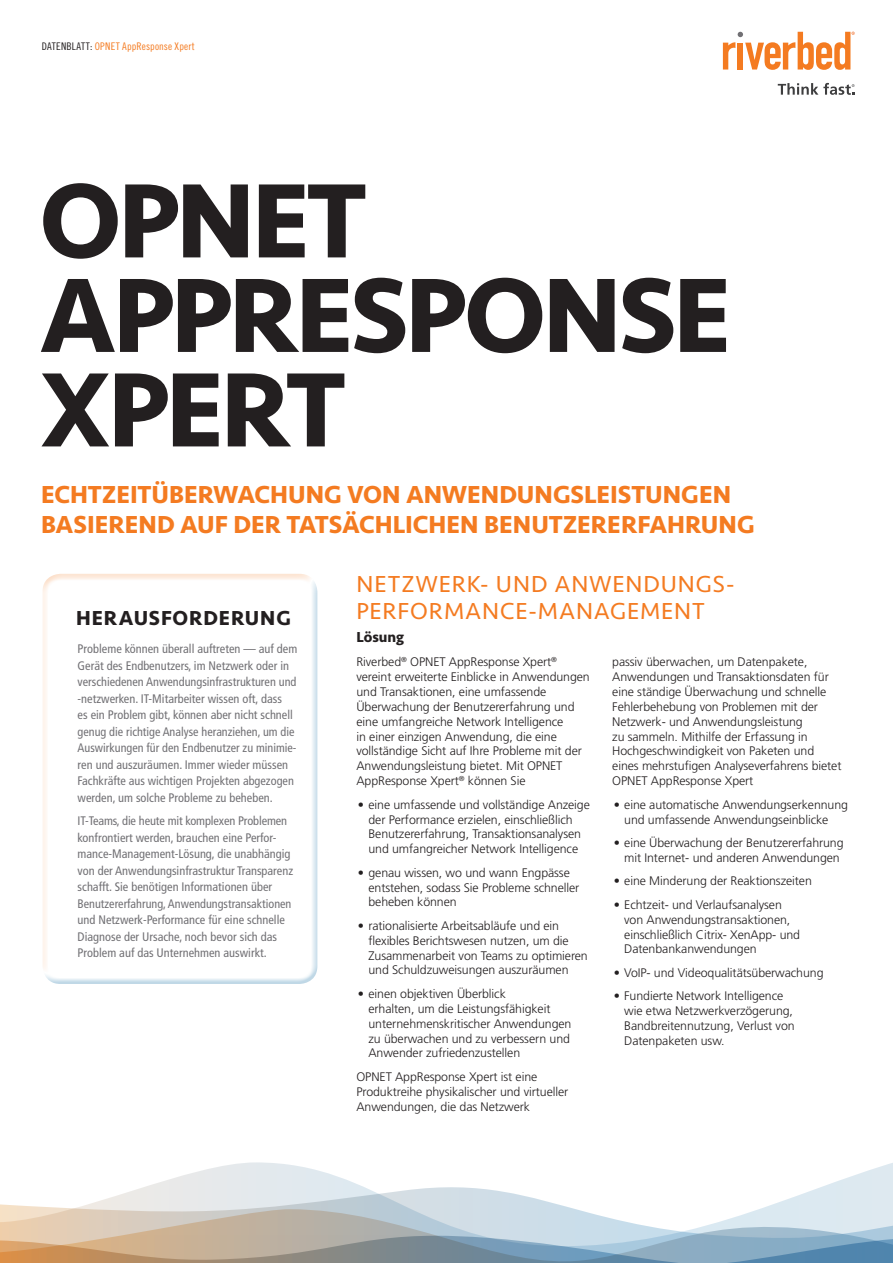
<style>
.page{position:relative;width:893px;height:1263px;background:#fff}
.page>*{position:absolute;margin:0;border:0;box-sizing:border-box;transform-origin:0 0}
.t1{font:700 109.5px/94.5px "Seravek Basic";letter-spacing:-.03em;color:#231f20}
.t2{font:700 25.5px/30px "Seravek Basic";color:#f47b21}
.t3{font:24px/27px "Seravek Basic";letter-spacing:.035em;color:#f47b21}
.t4{font:700 21px "Seravek Basic";letter-spacing:.045em;color:#231f20}
.t5{font:700 15px "Seravek Basic";letter-spacing:-.005em;color:#231f20}
.t6{font:300 12.3px/14.9px "Frutiger LT Std";letter-spacing:-.005em;color:#231f20}
.t7{font:condensed 12.3px/16.5px "Frutiger LT Std";color:#717074}
.t8{font:10.5px "Trade Gothic Cond Eighteen";letter-spacing:.015em;color:#f47b21}
.s1{color:#231f20}
</style>
<div class="page">
<svg style="left:152px;top:1162px;width:741px;height:23px"></svg>
<svg style="left:0;top:1185px;width:893px;height:24px"></svg>
<svg style="left:0;top:1209px;width:893px;height:27px;background:#d0d2d1"></svg>
<svg style="left:0;top:1236px;width:893px;height:27px;background:#99a1a3"></svg>
<svg style="left:723px;top:32px;width:132px;height:38px"></svg>
<svg style="left:778px;top:83px;width:76px;height:12px"></svg>
<p class="t8" style="left:42px;top:40px;width:154px"><span class="s1">DATENBLATT:</span> OPNET AppResponse Xpert</p>
<h1 class="t1" style="left:40px;top:172px;width:693px">OPNET<br>APPRESPONSE<br>XPERT</h1>
<h2 class="t2" style="left:41px;top:479px;width:715px">ECHTZEITÜBERWACHUNG VON ANWENDUNGSLEISTUNGEN<br>BASIEREND AUF DER TATSÄCHLICHEN BENUTZERERFAHRUNG</h2>
<h3 class="t4" style="left:76px;top:605px;width:216px">HERAUSFORDERUNG</h3>
<p class="t7" style="left:78px;top:641px;width:221px">Probleme können überall auftreten — auf dem Gerät des Endbenutzers, im Netzwerk oder in verschiedenen Anwendungsinfrastrukturen und -netzwerken. IT-Mitarbeiter wissen oft, dass<br>es ein Problem gibt, können aber nicht schnell genug die richtige Analyse heranziehen, um die Auswirkungen für den Endbenutzer zu minimie&shy;ren und auszuräumen. Immer wieder müssen Fachkräfte aus wichtigen Projekten abgezogen werden, um solche Probleme zu beheben.</p>
<p class="t7" style="left:78px;top:813px;width:217px">IT-Teams, die heute mit komplexen Problemen konfrontiert werden, brauchen eine Perfor&shy;mance-Management-Lösung, die unabhängig von der Anwendungsinfrastruktur Transparenz schafft. Sie benötigen Informationen über Benutzererfahrung, Anwendungstransaktionen und Netzwerk-Performance für eine schnelle Diagnose der Ursache, noch bevor sich das Problem auf das Unternehmen auswirkt.</p>
<h3 class="t3" style="left:356px;top:570px;width:380px">NETZWERK- UND ANWENDUNGS-<br>PERFORMANCE-MANAGEMENT</h3>
<p class="t5" style="left:356px;top:628px;width:49px">Lösung</p>
<p class="t6" style="left:356px;top:655px;width:235px">Riverbed<sup>®</sup> OPNET AppResponse Xpert<sup>® </sup>vereint erweiterte Einblicke in Anwendungen und Transaktionen, eine umfassende Überwachung der Benutzererfahrung und eine umfangreiche Network Intelligence<br>in einer einzigen Anwendung, die eine vollständige Sicht auf Ihre Probleme mit der Anwendungsleistung bietet. Mit OPNET AppResponse Xpert<sup>®</sup> können Sie</p>
<p class="t6" style="left:358px;top:797px;width:233px;text-align:center">• eine umfassende und vollständige Anzeige der Performance erzielen, einschließlich Benutzererfahrung, Transaktionsanalysen und umfangreicher Network Intelligence</p>
<p class="t6" style="left:368px;top:865px;width:212px;text-indent:-10px">• genau wissen, wo und wann Engpässe entstehen, sodass Sie Probleme schneller beheben können</p>
<p class="t6" style="left:368px;top:918px;width:221px;text-indent:-10px">• rationalisierte Arbeitsabläufe und ein flexibles Berichtswesen nutzen, um die Zusammenarbeit von Teams zu optimieren und Schuldzuweisungen auszuräumen</p>
<p class="t6" style="left:368px;top:986px;width:204px;text-indent:-10px">• einen objektiven Überblick<br>erhalten, um die Leistungsfähigkeit unternehmenskritischer Anwendungen zu überwachen und zu verbessern und Anwender zufriedenzustellen</p>
<p class="t6" style="left:356px;top:1069px;width:213px">OPNET AppResponse Xpert ist eine<br>Produktreihe physikalischer und virtueller<br>Anwendungen, die das Netzwerk</p>
<p class="t6" style="left:612px;top:655px;width:231px">passiv überwachen, um Datenpakete, Anwendungen und Transaktionsdaten für eine ständige Überwachung und schnelle Fehlerbehebung von Problemen mit der Netzwerk- und Anwendungsleistung<br>zu sammeln. Mithilfe der Erfassung in Hochgeschwindigkeit von Paketen und eines mehrstufigen Analyseverfahrens bietet OPNET AppResponse Xpert</p>
<p class="t6" style="left:624px;top:797px;width:225px;text-indent:-10px">• eine automatische Anwendungserkennung und umfassende Anwendungseinblicke</p>
<p class="t6" style="left:614px;top:835px;width:231px;text-align:center">• eine Überwachung der Benutzererfahrung mit Internet- und anderen Anwendungen</p>
<p class="t6" style="left:614px;top:874px;width:200px">• eine Minderung der Reaktionszeiten</p>
<p class="t6" style="left:624px;top:897px;width:177px;text-indent:-10px">• Echtzeit- und Verlaufsanalysen von Anwendungstransaktionen, einschließlich Citrix- XenApp- und<br>Datenbankanwendungen</p>
<p class="t6" style="left:614px;top:965px;width:211px">• VoIP- und Videoqualitätsüberwachung</p>
<p class="t6" style="left:624px;top:989px;width:172px;text-indent:-10px">• Fundierte Network Intelligence wie etwa Netzwerkverzögerung,<br>Bandbreitennutzung, Verlust von<br>Datenpaketen usw.</p>
</div>
